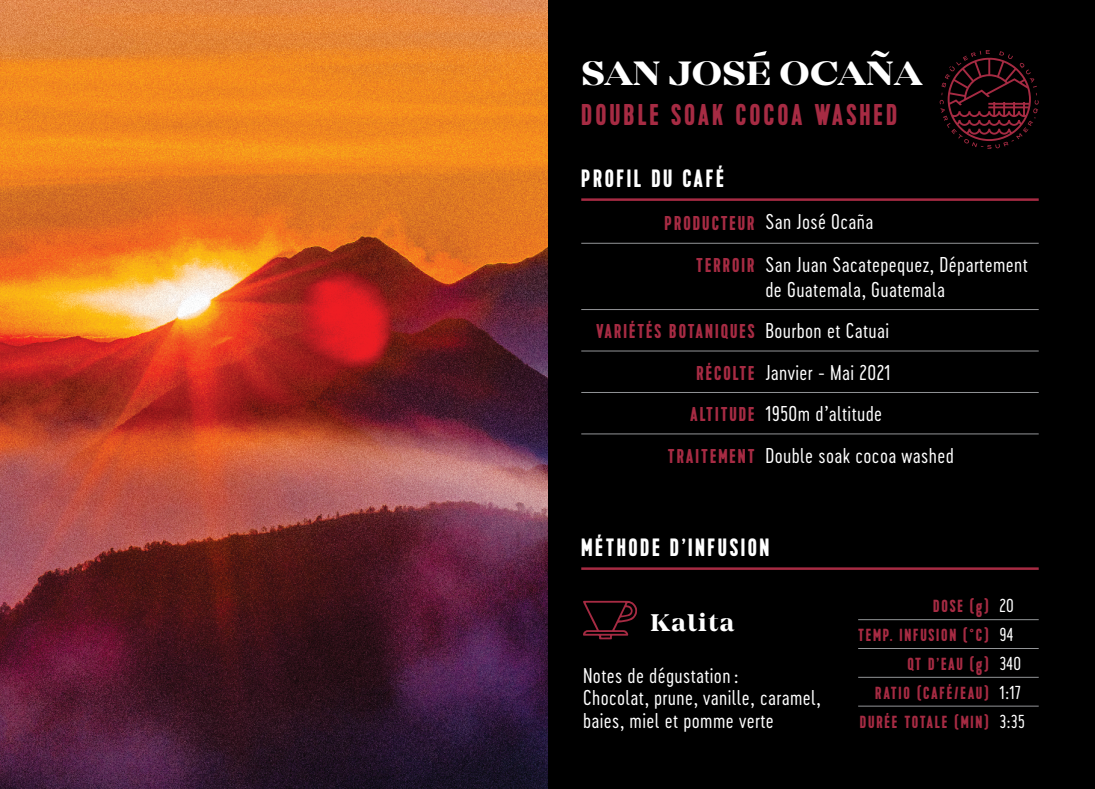
<style>
.page{position:relative;width:1095px;height:789px;background:#fff}
.page>*{position:absolute;margin:0;border:0;box-sizing:border-box;transform-origin:0 0}
.t1{font:35px "Mirador Bold DEMO";color:#fff;scale:1.1 1}
.t2{font:700 30px "Kapra";letter-spacing:.1em;color:#a62b43}
.t3{font:700 25px "Kapra";letter-spacing:.1em;color:#fff}
.t4{font:25px "Mirador Bold DEMO";letter-spacing:.06em;color:#fff}
.t5{font:20px/25px "Cervo Neue Light Neue";letter-spacing:.02em;color:#fff}
.t6{font:700 20px "Kapra";letter-spacing:.1em;color:#a62b43}
.t7{font:700 17.5px "Kapra";letter-spacing:.1em;color:#a62b43}
.t8{font:17.5px "Cervo Neue Light Neue";letter-spacing:.02em;color:#fff}
</style>
<div class="page">
<div style="left:30px;top:0;width:1064px;height:788px;background:#000"></div>
<img style="left:0;top:0;width:547px;height:788px">
<svg style="left:939px;top:50px;width:99px;height:99px"></svg>
<hr style="left:581px;top:243px;width:457px;height:1px;background:#939598">
<hr style="left:858px;top:619px;width:180px;height:1px;background:#939598">
<hr style="left:858px;top:648px;width:180px;height:1px;background:#939598">
<hr style="left:858px;top:676px;width:180px;height:1px;background:#939598">
<hr style="left:858px;top:705px;width:180px;height:1px;background:#939598">
<hr style="left:581px;top:198px;width:457px;height:3px;background:#a62b43">
<hr style="left:581px;top:567px;width:457px;height:2px;background:#a62b43">
<hr style="left:581px;top:309px;width:457px;height:1px;background:#939598">
<hr style="left:581px;top:350px;width:457px;height:1px;background:#939598">
<hr style="left:581px;top:392px;width:457px;height:1px;background:#939598">
<hr style="left:581px;top:433px;width:457px;height:1px;background:#939598">
<svg style="left:583px;top:600px;width:54px;height:39px"></svg>
<svg style="left:753px;top:51px;width:13px;height:6px"></svg>
<p class="t1" style="left:869px;top:37px;width:21px">~</p>
<p class="t1" style="left:581px;top:57px;width:312px">SAN JOSE OCANA</p>
<p class="t2" style="left:581px;top:97px;width:317px">DOUBLE SOAK COCOA WASHED</p>
<p class="t3" style="left:581px;top:164px;width:144px">PROFIL DU CAFÉ</p>
<p class="t6" style="left:664px;top:211px;width:91px">PRODUCTEUR</p>
<p class="t5" style="left:765px;top:209px;width:109px">San José Ocaña</p>
<p class="t6" style="left:696px;top:253px;width:60px">TERROIR</p>
<p class="t5" style="left:765px;top:252px;width:264px">San Juan Sacatepequez, Département de Guatemala, Guatemala</p>
<p class="t6" style="left:596px;top:320px;width:160px">VARIÉTÉS BOTANIQUES</p>
<p class="t5" style="left:765px;top:318px;width:125px">Bourbon et Catuai</p>
<p class="t6" style="left:696px;top:361px;width:60px">RÉCOLTE</p>
<p class="t5" style="left:765px;top:359px;width:127px">Janvier - Mai 2021</p>
<p class="t6" style="left:690px;top:402px;width:66px">ALTITUDE</p>
<p class="t5" style="left:765px;top:401px;width:118px">1950m d’altitude</p>
<p class="t6" style="left:668px;top:444px;width:88px">TRAITEMENT</p>
<p class="t5" style="left:765px;top:442px;width:190px">Double soak cocoa washed</p>
<p class="t3" style="left:581px;top:532px;width:190px">MÉTHODE D’INFUSION</p>
<p class="t4" style="left:650px;top:611px;width:86px">Kalita</p>
<p class="t5" style="left:583px;top:662px;width:157px">Notes de dégustation :</p>
<p class="t5" style="left:583px;top:686px;width:239px;line-height:22.5px">Chocolat, prune, vanille, caramel, baies, miel et pomme verte</p>
<p class="t7" style="left:933px;top:596px;width:57px">DOSE (g)</p>
<p class="t8" style="left:999px;top:594px;width:16px">20</p>
<p class="t7" style="left:858px;top:624px;width:132px">TEMP. INFUSION (°C)</p>
<p class="t8" style="left:999px;top:623px;width:15px">94</p>
<p class="t7" style="left:907px;top:653px;width:83px">QT D’EAU (g)</p>
<p class="t8" style="left:999px;top:652px;width:23px">340</p>
<p class="t7" style="left:875px;top:682px;width:115px">RATIO (CAFÉ/EAU)</p>
<p class="t8" style="left:999px;top:680px;width:23px">1:17</p>
<p class="t7" style="left:860px;top:711px;width:130px">DURÉE TOTALE (MIN)</p>
<p class="t8" style="left:999px;top:709px;width:27px">3:35</p>
</div>
